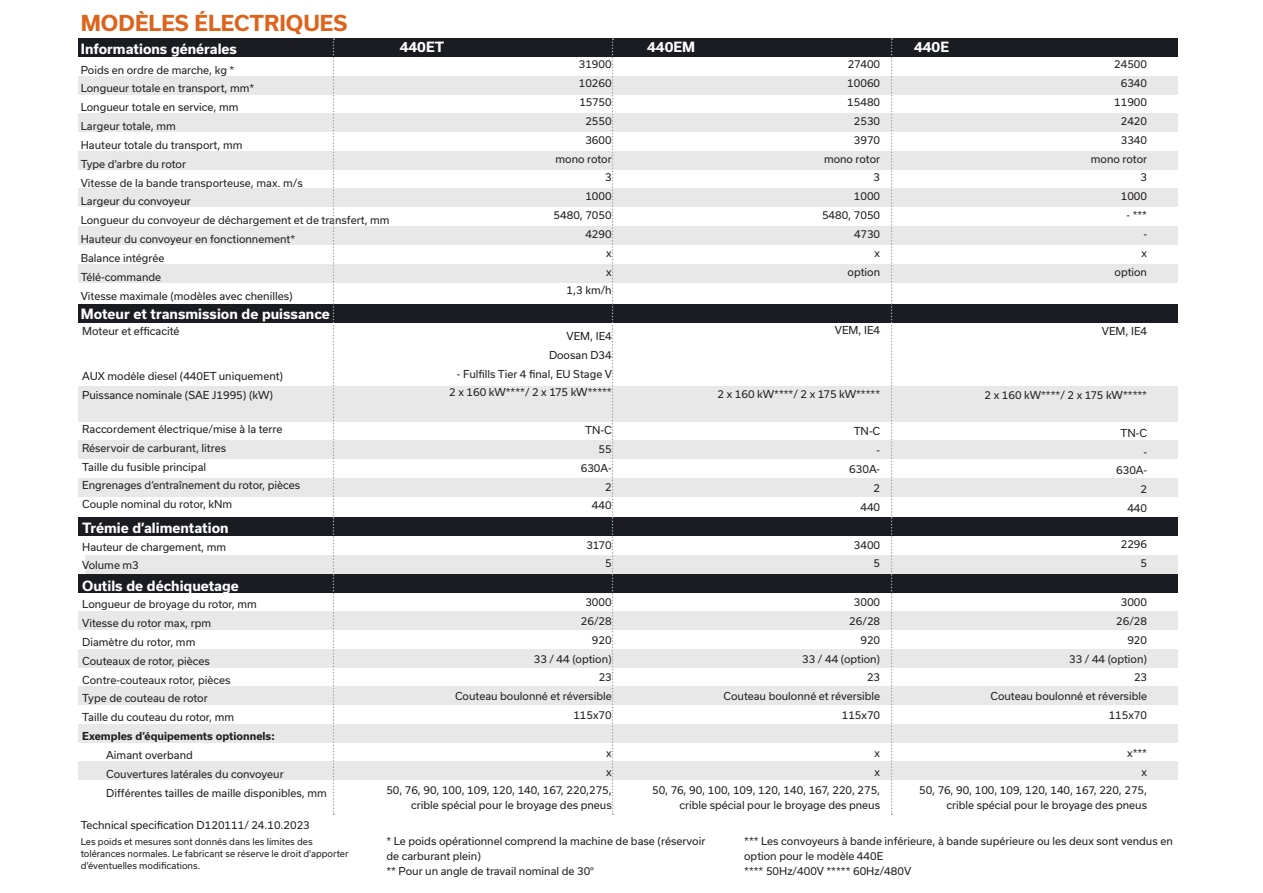
<style>
.page{position:relative;width:1263px;height:893px;background:#fff}
.page>*{position:absolute;margin:0;border:0;box-sizing:border-box;transform-origin:0 0}
.t1{font:700 21px "Usual";color:#dc641c}
.t2{font:700 13.5px "Usual";color:#fff}
.t3{font:10.5px/18.9px "Usual";color:#231f20;text-align:right}
.t4{font:700 10.5px "Usual";color:#231f20}
.t5{font:9px/12px "Usual";color:#231f20}
</style>
<div class="page">
<div style="left:78px;top:305px;width:1099px;height:18px;background:#1a1c21"></div>
<div style="left:78px;top:113px;width:1099px;height:19px;background:#e8e8e8"></div>
<div style="left:78px;top:649px;width:1099px;height:19px;background:#e8e8e8"></div>
<div style="left:78px;top:440px;width:1099px;height:19px;background:#e8e8e8"></div>
<div style="left:78px;top:226px;width:1099px;height:19px;background:#e8e8e8"></div>
<div style="left:78px;top:761px;width:1099px;height:19px;background:#e8e8e8"></div>
<div style="left:85px;top:555px;width:1092px;height:19px;background:#e8e8e8"></div>
<div style="left:78px;top:76px;width:1099px;height:19px;background:#e8e8e8"></div>
<div style="left:78px;top:611px;width:1099px;height:19px;background:#e8e8e8"></div>
<div style="left:78px;top:386px;width:1099px;height:36px;background:#e8e8e8"></div>
<div style="left:78px;top:38px;width:1099px;height:19px;background:#1a1c21"></div>
<div style="left:78px;top:574px;width:1099px;height:18px;background:#1a1c21"></div>
<div style="left:78px;top:189px;width:1099px;height:18px;background:#e8e8e8"></div>
<div style="left:78px;top:724px;width:1099px;height:19px;background:#e8e8e8"></div>
<div style="left:78px;top:517px;width:1099px;height:19px;background:#1a1c21"></div>
<div style="left:78px;top:151px;width:1099px;height:19px;background:#e8e8e8"></div>
<div style="left:78px;top:686px;width:1099px;height:19px;background:#e8e8e8"></div>
<div style="left:78px;top:478px;width:1099px;height:19px;background:#e8e8e8"></div>
<div style="left:78px;top:264px;width:1099px;height:18px;background:#e8e8e8"></div>
<svg style="left:333px;top:38px;width:1px;height:777px"></svg>
<svg style="left:612px;top:38px;width:1px;height:777px"></svg>
<svg style="left:891px;top:38px;width:1px;height:777px"></svg>
<h1 class="t1" style="left:81px;top:11px;width:268px">MODÈLES ÉLECTRIQUES</h1>
<p class="t2" style="left:81px;top:41px;width:158px">Informations générales</p>
<p class="t2" style="left:400px;top:39px;width:46px">440ET</p>
<p class="t3" style="left:554px;top:55px;width:60px">31900<br>10260<br>15750<br>2550<br>3600<br>mono rotor<br>3<br>1000<br>5480, 7050<br>4290<br>x<br>x<br>1,3 km/h</p>
<p class="t3" style="left:549px;top:327px;width:64px">VEM, IE4<br>Doosan D34</p>
<p class="t3" style="left:449px;top:364px;width:164px">- Fulfills Tier 4 final, EU Stage V<br>2 x 160 kW****/ 2 x 175 kW*****</p>
<p class="t3" style="left:581px;top:421px;width:32px">TN-C<br>55<br>630A-<br>2<br>440</p>
<p class="t3" style="left:586px;top:535px;width:27px">3170<br>5</p>
<p class="t3" style="left:455px;top:593px;width:158px">3000<br>26/28<br>920<br>33 / 44 (option)<br>23<br>Couteau boulonné et réversible<br>115x70</p>
<p class="t3" style="left:386px;top:743px;width:227px">x<br>x<br>50, 76, 90, 100, 109, 120, 140, 167, 220,275,</p>
<p class="t3" style="left:411px;top:796px;width:202px">crible spécial pour le broyage des pneus</p>
<p class="t3" style="left:81px;top:60px;width:310px;text-align:left">Poids en ordre de marche, kg *<br>Longueur totale en transport, mm*<br>Longueur totale en service, mm<br>Largeur totale, mm<br>Hauteur totale du transport, mm<br>Type d’arbre du rotor<br>Vitesse de la bande transporteuse, max. m/s<br>Largeur du convoyeur<br>Longueur du convoyeur de déchargement et de transfert, mm<br>Hauteur du convoyeur en fonctionnement*<br>Balance intégrée<br>Télé-commande<br>Vitesse maximale (modèles avec chenilles)</p>
<p class="t3" style="left:82px;top:322px;width:99px">Moteur et efficacité</p>
<p class="t3" style="left:82px;top:367px;width:202px;text-align:left">AUX modéle diesel (440ET uniquement)<br>Puissance nominale (SAE J1995) (kW)</p>
<p class="t3" style="left:82px;top:419px;width:220px;text-align:left">Raccordement électrique/mise à la terre Réservoir de carburant, litres<br>Taille du fusible principal<br>Engrenages d’entraînement du rotor, pièces Couple nominal du rotor, kNm</p>
<p class="t3" style="left:82px;top:537px;width:146px;text-align:left">Hauteur de chargement, mm<br>Volume m3</p>
<p class="t3" style="left:82px;top:595px;width:176px;text-align:left">Longueur de broyage du rotor, mm<br>Vitesse du rotor max, rpm<br>Diamètre du rotor, mm<br>Couteaux de rotor, pièces<br>Contre-couteaux rotor, pièces<br>Type de couteau de rotor<br>Taille du couteau du rotor, mm</p>
<p class="t4" style="left:82px;top:730px;width:194px">Exemples d’équipements optionnels:</p>
<p class="t3" style="left:106px;top:745px;width:222px;text-align:left">Aimant overband<br>Couvertures latérales du convoyeur<br>Différentes tailles de maille disponibles, mm</p>
<p class="t2" style="left:81px;top:307px;width:251px">Moteur et transmission de puissance</p>
<p class="t2" style="left:82px;top:520px;width:148px">Trémie d’alimentation</p>
<p class="t2" style="left:82px;top:578px;width:158px">Outils de déchiquetage</p>
<p class="t2" style="left:647px;top:39px;width:49px">440EM</p>
<p class="t3" style="left:822px;top:55px;width:60px">27400<br>10060<br>15480<br>2530<br>3970<br>mono rotor<br>3<br>1000<br>5480, 7050<br>4730<br>x<br>option</p>
<p class="t3" style="left:835px;top:321px;width:47px">VEM, IE4</p>
<p class="t3" style="left:718px;top:384px;width:164px">2 x 160 kW****/ 2 x 175 kW*****</p>
<p class="t3" style="left:849px;top:422px;width:32px">TN-C -<br>630A-<br>2<br>440</p>
<p class="t3" style="left:854px;top:535px;width:28px">3400<br>5</p>
<p class="t3" style="left:723px;top:593px;width:158px">3000<br>26/28<br>920<br>33 / 44 (option)<br>23<br>Couteau boulonné et réversible<br>115x70</p>
<p class="t3" style="left:652px;top:743px;width:230px">x<br>x<br>50, 76, 90, 100, 109, 120, 140, 167, 220, 275,</p>
<p class="t3" style="left:679px;top:796px;width:202px">crible spécial pour le broyage des pneus</p>
<p class="t2" style="left:914px;top:39px;width:36px">440E</p>
<p class="t3" style="left:1091px;top:55px;width:58px">24500<br>6340<br>11900<br>2420<br>3340 mono rotor<br>3<br>1000</p>
<p class="t3" style="left:1114px;top:206px;width:34px">- ***<br>-<br>x option</p>
<p class="t3" style="left:1102px;top:322px;width:47px">VEM, IE4</p>
<p class="t3" style="left:984px;top:386px;width:164px">2 x 160 kW****/ 2 x 175 kW*****</p>
<p class="t3" style="left:1116px;top:423px;width:32px">TN-C -<br>630A-<br>2<br>440</p>
<p class="t3" style="left:1121px;top:535px;width:28px">2296<br>5</p>
<p class="t3" style="left:990px;top:593px;width:158px">3000<br>26/28<br>920<br>33 / 44 (option)<br>23<br>Couteau boulonné et réversible<br>115x70</p>
<p class="t3" style="left:919px;top:743px;width:230px">x***<br>x<br>50, 76, 90, 100, 109, 120, 140, 167, 220, 275,</p>
<p class="t3" style="left:946px;top:796px;width:202px">crible spécial pour le broyage des pneus</p>
<p class="t3" style="left:81px;top:815px;width:231px">Technical specification D120111/ 24.10.2023</p>
<p class="t5" style="left:81px;top:835px;width:269px">Les poids et mesures sont donnés dans les limites des tolérances normales. Le fabricant se réserve le droit d’apporter d’éventuelles modifications.</p>
<p class="t3" style="left:386px;top:834px;width:320px;line-height:15px;text-align:left">* Le poids opérationnel comprend la machine de base (réservoir de carburant plein)<br>** Pour un angle de travail nominal de 30°</p>
<p class="t3" style="left:744px;top:834px;width:430px;line-height:15px;text-align:left">*** Les convoyeurs à bande inférieure, à bande supérieure ou les deux sont vendus en option pour le modèle 440E<br>**** 50Hz/400V ***** 60Hz/480V</p>
</div>
